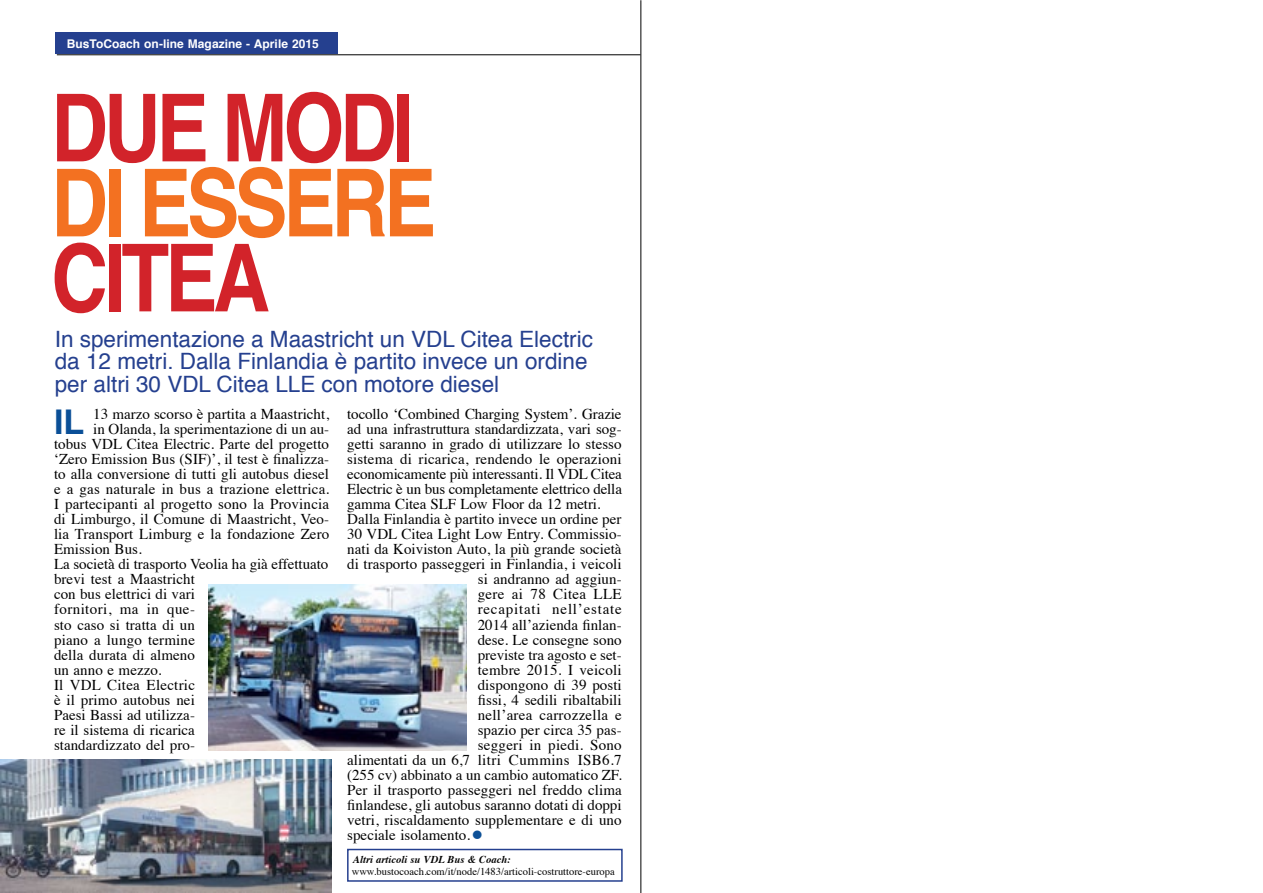
<style>
.page{position:relative;width:1263px;height:893px;background:#fff}
.page>*{position:absolute;margin:0;border:0;box-sizing:border-box;transform-origin:0 0}
.Paragraph_Style_2{font:700 93.75px "Helvetica";letter-spacing:-.055em;color:#d2232a;scale:.84 1}
.Paragraph_Style_2-2{font:700 93.75px "Helvetica";letter-spacing:-.055em;color:#f37121;scale:.84 1}
.corpo_testo_cap{font:700 34.05px "Helvetica";color:#0a4f97}
.sommario{font:22.5px/22.5px "Helvetica";color:#25408f}
.corpo_testo{font:15px/15px "Times";color:#000;text-align:justify}
.corpo_testo_cap-2{font:15px "Times";color:#000}
.corpo_testo-2{font:15px "Times";letter-spacing:.02em;color:#000}
.corpo_testo-3{font:15px "Times";letter-spacing:.025em;color:#000}
.corpo_testo-4{font:15px "Times";letter-spacing:.05em;color:#000}
.Testatina{font:700 12px "Helvetica";letter-spacing:.005em;color:#fff}
.corpo_testo-5{font:10.5px "Times";color:#000}
.corpo_testo-6{font:italic 700 10.5px "Times";color:#000}
.s1{color:#0d5097}
</style>
<div class="page">
<hr style="left:57px;top:54px;width:583px;height:1px;background:#000">
<div style="left:55px;top:33px;width:282px;height:21px;background:#25408f"></div>
<div style="left:347px;top:849px;width:276px;height:33px;border:2px solid #25408f"></div>
<hr style="left:640px;top:0;width:1px;height:893px;background:#000">
<img style="left:208px;top:585px;width:258px;height:165px">
<img style="left:0;top:760px;width:332px;height:133px">
<p class="Testatina" style="left:67px;top:34px;width:254px">BusToCoach on-line Magazine - Aprile 2015</p>
<p class="Paragraph_Style_2" style="left:51px;top:53px;width:434px">DUE MODI</p>
<p class="Paragraph_Style_2-2" style="left:51px;top:128px;width:460px">DI ESSERE</p>
<p class="Paragraph_Style_2" style="left:51px;top:203px;width:262px">CITEA</p>
<p class="sommario" style="left:55px;top:328px;width:540px">In sperimentazione a Maastricht un VDL Citea Electric da 12 metri. Dalla Finlandia è partito invece un ordine per altri 30 VDL Citea LLE con motore diesel</p>
<p class="corpo_testo_cap" style="left:54px;top:395px;width:32px">IL</p>
<p class="corpo_testo_cap-2" style="left:93px;top:400px;width:237px">13 marzo scorso è partita a Maastricht,</p>
<p class="corpo_testo_cap-2" style="left:93px;top:415px;width:238px">in Olanda, la sperimentazione di un au-</p>
<p class="corpo_testo_cap-2" style="left:54px;top:430px;width:277px">tobus VDL Citea Electric. Parte del progetto</p>
<p class="corpo_testo_cap-2" style="left:54px;top:445px;width:277px">‘Zero Emission Bus (SIF)’, il test è finalizza-</p>
<p class="corpo_testo_cap-2" style="left:54px;top:460px;width:277px">to alla conversione di tutti gli autobus diesel</p>
<p class="corpo_testo_cap-2" style="left:54px;top:475px;width:277px">e a gas naturale in bus a trazione elettrica.</p>
<p class="corpo_testo_cap-2" style="left:54px;top:490px;width:277px">I partecipanti al progetto sono la Provincia</p>
<p class="corpo_testo_cap-2" style="left:54px;top:505px;width:277px">di Limburgo, il Comune di Maastricht, Veo-</p>
<p class="corpo_testo_cap-2" style="left:54px;top:520px;width:277px">lia Transport Limburg e la fondazione Zero</p>
<p class="corpo_testo_cap-2" style="left:54px;top:535px;width:89px">Emission Bus.</p>
<p class="corpo_testo" style="left:54px;top:556px;width:276px;text-align:left">La società di trasporto Veolia ha già effettuato brevi test a Maastricht<br>con bus elettrici di vari<br>fornitori, ma in que-<br>sto caso si tratta di un<br>piano a lungo termine<br>della durata di almeno<br>un anno e mezzo.</p>
<p class="corpo_testo" style="left:54px;top:676px;width:143px">Il VDL Citea Electric è il primo autobus nei Paesi Bassi ad utilizza&shy;re il sistema di ricarica standardizzato del pro-</p>
<p class="corpo_testo" style="left:347px;top:406px;width:276px">tocollo ‘Combined Charging System’. Grazie ad una infrastruttura standardizzata, vari sog&shy;getti saranno in grado di utilizzare lo stesso sistema di ricarica, rendendo le operazioni economicamente più interessanti. Il VDL Citea Electric è un bus completamente elettrico della gamma Citea SLF Low Floor da 12 metri.</p>
<p class="corpo_testo" style="left:347px;top:511px;width:276px">Dalla Finlandia è partito invece un ordine per</p>
<p class="corpo_testo" style="left:347px;top:526px;width:276px">30 VDL Citea Light Low Entry. Commissio-</p>
<p class="corpo_testo" style="left:347px;top:541px;width:276px">nati da Koiviston Auto, la più grande società</p>
<p class="corpo_testo" style="left:347px;top:556px;width:276px">di trasporto passeggeri in Finlandia, i veicoli</p>
<p class="corpo_testo" style="left:478px;top:571px;width:145px">si andranno ad aggiun-</p>
<p class="corpo_testo-2" style="left:478px;top:580px;width:145px">gere ai 78 Citea LLE</p>
<p class="corpo_testo-4" style="left:478px;top:595px;width:145px">recapitati nell’estate</p>
<p class="corpo_testo" style="left:478px;top:616px;width:145px">2014 all’azienda finlan-</p>
<p class="corpo_testo" style="left:478px;top:631px;width:145px">dese. Le consegne sono</p>
<p class="corpo_testo" style="left:478px;top:646px;width:145px">previste tra agosto e set-</p>
<p class="corpo_testo" style="left:478px;top:661px;width:145px">tembre 2015. I veicoli</p>
<p class="corpo_testo" style="left:478px;top:676px;width:145px">dispongono di 39 posti</p>
<p class="corpo_testo" style="left:478px;top:691px;width:145px">fissi, 4 sedili ribaltabili</p>
<p class="corpo_testo-2" style="left:478px;top:700px;width:145px">nell’area carrozzella e</p>
<p class="corpo_testo" style="left:478px;top:721px;width:145px">spazio per circa 35 pas-</p>
<p class="corpo_testo-2" style="left:478px;top:730px;width:146px">seggeri in piedi. Sono</p>
<p class="corpo_testo-3" style="left:347px;top:745px;width:276px">alimentati da un 6,7 litri Cummins ISB6.7</p>
<p class="corpo_testo" style="left:347px;top:766px;width:276px">(255 cv) abbinato a un cambio automatico ZF.</p>
<p class="corpo_testo" style="left:347px;top:781px;width:276px">Per il trasporto passeggeri nel freddo clima</p>
<p class="corpo_testo" style="left:347px;top:796px;width:276px">finlandese, gli autobus saranno dotati di doppi</p>
<p class="corpo_testo" style="left:347px;top:811px;width:276px">vetri, riscaldamento supplementare e di uno</p>
<p class="corpo_testo" style="left:347px;top:826px;width:138px">speciale isolamento.<span class="s1">•</span></p>
<p class="corpo_testo-6" style="left:353px;top:850px;width:159px">Altri articoli su VDL Bus &amp; Coach:</p>
<p class="corpo_testo-5" style="left:352px;top:862px;width:265px">www.bustocoach.com/it/node/1483/articoli-costruttore-europa</p>
</div>
